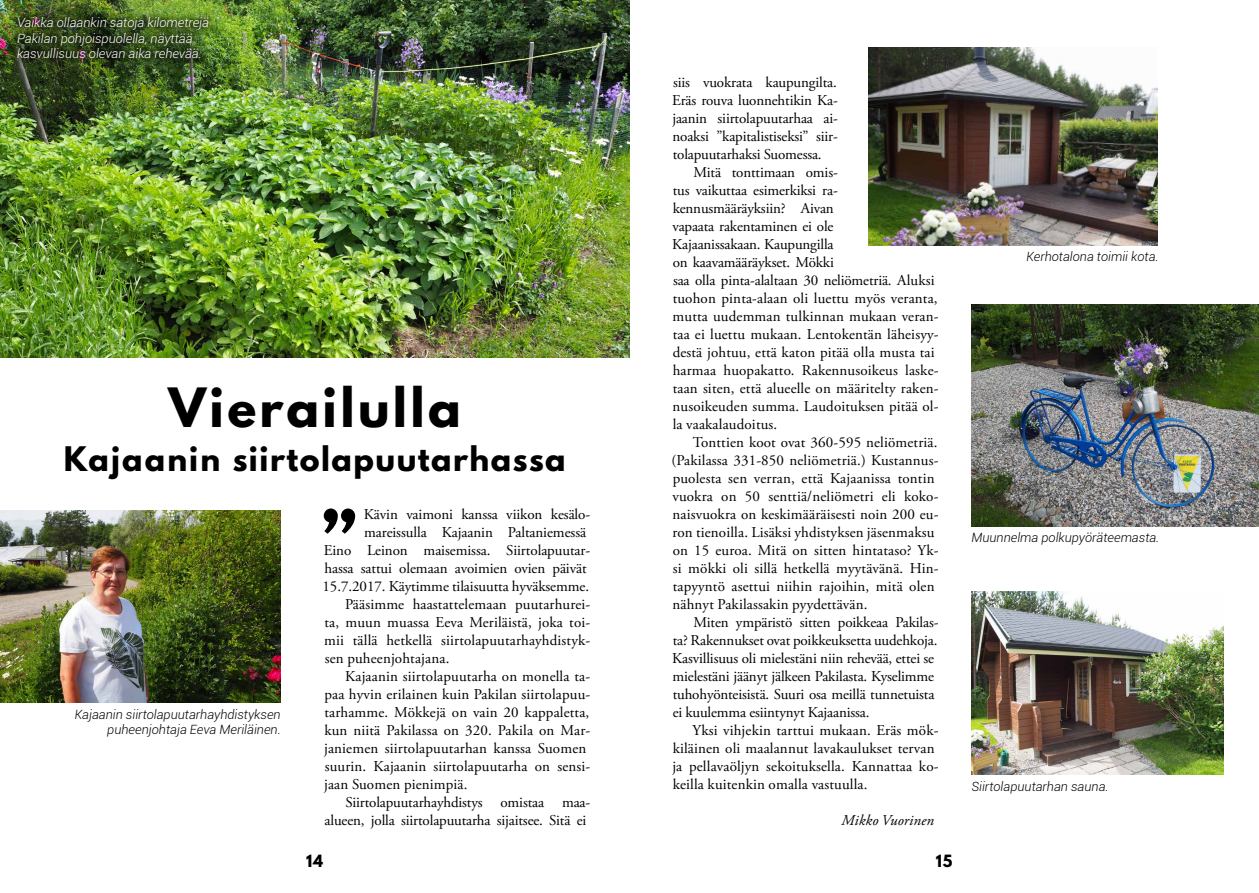
<style>
.page{position:relative;width:1259px;height:893px;background:#fff}
.page>*{position:absolute;margin:0;border:0;box-sizing:border-box;transform-origin:0 0}
.t1{font:700 48px "League Spartan";letter-spacing:.07em;color:#000}
.t2{font:700 30px "League Spartan";letter-spacing:.05em;color:#000}
.t3{font:15px/18px "Adobe Garamond Pro";letter-spacing:.01em;color:#000}
.t4{font:15px/18px "Adobe Garamond Pro";letter-spacing:-.01em;color:#000}
.t5{font:italic 15px "Adobe Garamond Pro";letter-spacing:.01em;color:#000}
.t6{font:700 15px "League Spartan";color:#000}
.t7{font:italic 300 12.75px/15.3px "Roboto";color:#000;text-align:right}
.t8{font:italic 300 12.75px/15.3px "Roboto";color:#fff}
</style>
<div class="page">
<img style="left:0;top:510px;width:281px;height:192px">
<img style="left:0;top:0;width:629px;height:357px">
<img style="left:868px;top:47px;width:289px;height:198px">
<img style="left:971px;top:305px;width:288px;height:222px">
<img style="left:971px;top:591px;width:252px;height:184px">
<div style="left:9px;top:9px;width:209px;height:58px;background:#000;opacity:.59"></div>
<svg style="left:324px;top:508px;width:31px;height:26px"></svg>
<p class="t8" style="left:17px;top:15px;width:194px">Vaikka ollaankin satoja kilometrejä<br>Pakilan pohjoispuolella, näyttää kasvullisuus olevan aika rehevää.</p>
<h1 class="t1" style="left:168px;top:370px;width:294px">Vierailulla</h1>
<h2 class="t2" style="left:64px;top:435px;width:503px">Kajaanin siirtolapuutarhassa</h2>
<p class="t7" style="left:75px;top:706px;width:207px">Kajaanin siirtolapuutarhayhdistyksen puheenjohtaja Eeva Meriläinen.</p>
<p class="t3" style="left:364px;top:506px;width:228px">Kävin vaimoni kanssa viikon kesälo-</p>
<p class="t3" style="left:364px;top:524px;width:223px">mareissulla Kajaanin Paltaniemessä</p>
<p class="t3" style="left:324px;top:542px;width:268px">Eino Leinon maisemissa. Siirtolapuutar-</p>
<p class="t3" style="left:324px;top:560px;width:264px">hassa sattui olemaan avoimien ovien päivät</p>
<p class="t3" style="left:322px;top:578px;width:268px">15.7.2017. Käytimme tilaisuutta hyväksemme.</p>
<p class="t3" style="left:345px;top:596px;width:247px">Pääsimme haastattelemaan puutarhurei-</p>
<p class="t3" style="left:324px;top:614px;width:267px">ta, muun muassa Eeva Meriläistä, joka toi-</p>
<p class="t3" style="left:324px;top:632px;width:267px">mii tällä hetkellä siirtolapuutarhayhdistyk-</p>
<p class="t3" style="left:325px;top:650px;width:126px">sen puheenjohtajana.</p>
<p class="t3" style="left:345px;top:668px;width:246px">Kajaanin siirtolapuutarha on monella ta-</p>
<p class="t3" style="left:324px;top:686px;width:267px">paa hyvin erilainen kuin Pakilan siirtolapuu-</p>
<p class="t3" style="left:324px;top:704px;width:266px">tarhamme. Mökkejä on vain 20 kappaletta,</p>
<p class="t3" style="left:324px;top:722px;width:267px">kun niitä Pakilassa on 320. Pakila on Mar-</p>
<p class="t3" style="left:324px;top:740px;width:264px">janiemen siirtolapuutarhan kanssa Suomen</p>
<p class="t3" style="left:325px;top:758px;width:267px">suurin. Kajaanin siirtolapuutarha on sensi-</p>
<p class="t3" style="left:324px;top:776px;width:145px">jaan Suomen pienimpiä.</p>
<p class="t4" style="left:345px;top:794px;width:246px">Siirtolapuutarhayhdistys omistaa maa-</p>
<p class="t4" style="left:325px;top:812px;width:263px">alueen, jolla siirtolapuutarha sijaitsee. Sitä ei</p>
<p class="t3" style="left:672px;top:74px;width:167px;text-align:justify">siis vuokrata kaupungilta.<br>Eräs rouva luonnehtikin Ka&shy;jaanin siirtolapuutarhaa ai&shy;noaksi ”kapitalistiseksi” siir&shy;tolapuutarhaksi Suomessa.</p>
<p class="t3" style="left:672px;top:164px;width:268px;text-indent:21px">Mitä tonttimaan omis-<br>tus vaikuttaa esimerkiksi ra&shy;kennusmääräyksiin? Aivan<br>vapaata rakentaminen ei ole<br>Kajaanissakaan. Kaupungilla<br>on kaavamääräykset. Mökki<br>saa olla pinta-alaltaan 30 neliömetriä. Aluksi tuohon pinta-alaan oli luettu myös veranta, mutta uudemman tulkinnan mukaan veran&shy;taa ei luettu mukaan. Lentokentän läheisyy&shy;destä johtuu, että katon pitää olla musta tai harmaa huopakatto. Rakennusoikeus laske&shy;taan siten, että alueelle on määritelty raken&shy;nusoikeuden summa. Laudoituksen pitää ol&shy;la vaakalaudoitus.</p>
<p class="t3" style="left:671px;top:434px;width:268px;text-indent:21px">Tonttien koot ovat 360-595 neliömetriä. (Pakilassa 331-850 neliömetriä.) Kustannus&shy;puolesta sen verran, että Kajaanissa tontin vuokra on 50 senttiä/neliömetri eli koko&shy;naisvuokra on keskimääräisesti noin 200 eu&shy;ron tienoilla. Lisäksi yhdistyksen jäsenmaksu on 15 euroa. Mitä on sitten hintataso? Yk&shy;si mökki oli sillä hetkellä myytävänä. Hin&shy;tapyyntö asettui niihin rajoihin, mitä olen nähnyt Pakilassakin pyydettävän.</p>
<p class="t4" style="left:672px;top:614px;width:268px;text-indent:21px">Miten ympäristö sitten poikkeaa Pakilas&shy;ta? Rakennukset ovat poikkeuksetta uudehkoja.<br>Kasvillisuus oli mielestäni niin rehevää, ettei se mielestäni jäänyt jälkeen Pakilasta. Kyselimme tuhohyönteisistä. Suuri osa meillä tunnetuista ei kuulemma esiintynyt Kajaanissa.</p>
<p class="t3" style="left:672px;top:722px;width:268px;text-indent:20px">Yksi vihjekin tarttui mukaan. Eräs mök&shy;kiläinen oli maalannut lavakaulukset tervan ja pellavaöljyn sekoituksella. Kannattaa ko&shy;keilla kuitenkin omalla vastuulla.</p>
<p class="t5" style="left:841px;top:811px;width:94px">Mikko Vuorinen</p>
<p class="t6" style="left:306px;top:850px;width:18px">14</p>
<p class="t6" style="left:936px;top:850px;width:18px">15</p>
<p class="t7" style="left:1026px;top:248px;width:134px">Kerhotalona toimii kota.</p>
<p class="t7" style="left:971px;top:529px;width:189px">Muunnelma polkupyöräteemasta.</p>
<p class="t7" style="left:971px;top:778px;width:139px">Siirtolapuutarhan sauna.</p>
</div>
